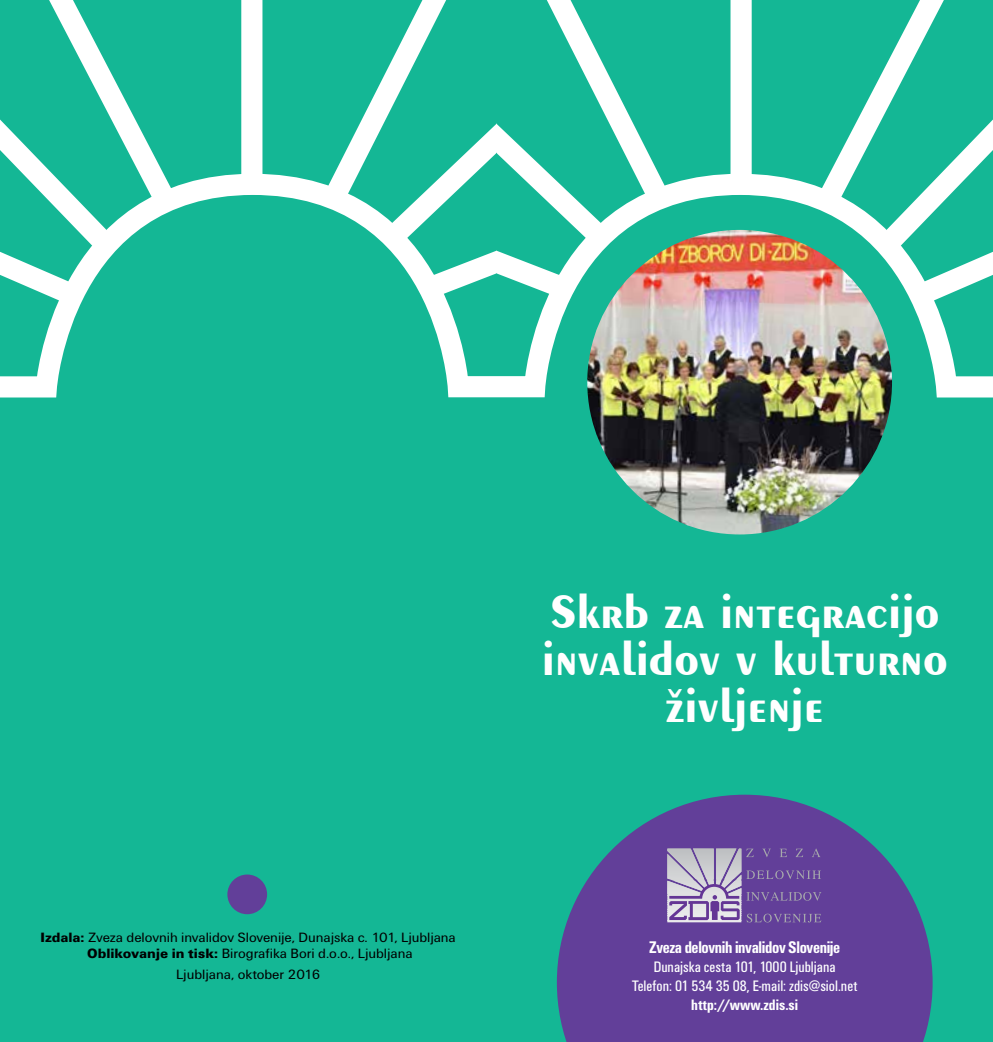
<style>
.page{position:relative;width:993px;height:1042px;background:#fff}
.page>*{position:absolute;margin:0;border:0;box-sizing:border-box;transform-origin:0 0}
.t1{font:700 49px/47.2px "Exotic 350 BT";color:#fff;text-align:center}
.t2{font:700 condensed 17.5px "Unitus TEE";letter-spacing:-.02em;color:#fff}
.t3{font:condensed 15.75px/18.9px "Unitus TEE";color:#fff;text-align:center}
.t4{font:700 condensed 15.75px "Unitus TEE";color:#fff}
.t5{font:14px/15.8px "Unitus TEE";letter-spacing:-.005em;color:#000;text-align:center}
.s1{font-family:"Unitus TEE Blac"}
</style>
<div class="page">
<div style="left:496px;top:0;width:496px;height:1042px;background:#14b795"></div>
<svg style="left:547px;top:0;width:107px;height:164px"></svg>
<div style="left:730px;top:0;width:21px;height:191px;background:#fff"></div>
<svg style="left:834px;top:0;width:110px;height:164px"></svg>
<svg style="left:496px;top:164px;width:496px;height:244px"></svg>
<svg style="left:857px;top:18px;width:135px;height:303px"></svg>
<div style="left:0;top:0;width:496px;height:1042px;background:#14b795"></div>
<svg style="left:496px;top:40px;width:138px;height:276px"></svg>
<svg style="left:339px;top:0;width:157px;height:164px"></svg>
<div style="left:241px;top:0;width:21px;height:191px;background:#fff"></div>
<svg style="left:49px;top:0;width:110px;height:164px"></svg>
<svg style="left:0;top:164px;width:496px;height:234px"></svg>
<svg style="left:0;top:18px;width:135px;height:303px"></svg>
<div style="left:227px;top:874px;width:40px;height:40px;background:#623f99;border-radius:50%"></div>
<svg style="left:556px;top:794px;width:376px;height:248px;fill:#623f99"></svg>
<img style="left:587px;top:230px;width:304px;height:304px;border-radius:152px">
<hr style="left:667px;top:848px;width:74px;height:1px;background:#bcbec0">
<hr style="left:667px;top:849px;width:74px;height:1px;background:#bdbfc1">
<hr style="left:667px;top:850px;width:74px;height:1px;background:#bec0c2">
<hr style="left:667px;top:851px;width:74px;height:1px;background:#bec0c3">
<hr style="left:667px;top:852px;width:74px;height:1px;background:#bfc1c3">
<hr style="left:667px;top:853px;width:74px;height:1px;background:#c0c2c4">
<hr style="left:667px;top:854px;width:74px;height:1px;background:#c1c3c5">
<hr style="left:667px;top:855px;width:74px;height:1px;background:#c2c4c6">
<hr style="left:667px;top:856px;width:74px;height:1px;background:#c3c5c7">
<hr style="left:667px;top:857px;width:74px;height:1px;background:#c4c5c7">
<hr style="left:667px;top:858px;width:74px;height:1px;background:#c4c6c8">
<hr style="left:667px;top:859px;width:74px;height:1px;background:#c5c7c9">
<hr style="left:667px;top:860px;width:74px;height:1px;background:#c6c8ca">
<hr style="left:667px;top:861px;width:74px;height:1px;background:#c7c9cb">
<hr style="left:667px;top:862px;width:74px;height:1px;background:#c8c9cb">
<hr style="left:667px;top:863px;width:74px;height:1px;background:#c9cacc">
<hr style="left:667px;top:864px;width:74px;height:1px;background:#c9cbcd">
<hr style="left:667px;top:865px;width:74px;height:1px;background:#caccce">
<hr style="left:667px;top:866px;width:74px;height:1px;background:#cbcdcf">
<hr style="left:667px;top:868px;width:74px;height:1px;background:#ccced0">
<hr style="left:667px;top:869px;width:74px;height:1px;background:#cdcfd0">
<svg style="left:746px;top:848px;width:7px;height:9px"></svg>
<svg style="left:762px;top:848px;width:8px;height:9px"></svg>
<svg style="left:779px;top:848px;width:7px;height:9px"></svg>
<svg style="left:795px;top:848px;width:7px;height:9px"></svg>
<svg style="left:811px;top:848px;width:9px;height:9px"></svg>
<svg style="left:667px;top:870px;width:154px;height:52px;background:#8f7ab1"></svg>
<p class="t5" style="left:41px;top:929px;width:416px"><span class="s1">Izdala:</span> Zveza delovnih invalidov Slovenije, Dunajska c. 101, Ljubljana<br><span class="s1">Oblikovanje in tisk:</span> Birografika Bori d.o.o., Ljubljana</p>
<p class="t5" style="left:176px;top:967px;width:146px">Ljubljana, oktober 2016</p>
<h1 class="t1" style="left:541px;top:587px;width:407px">Skrb za integracijo invalidov v kulturno življenje</h1>
<p class="t2" style="left:649px;top:937px;width:193px">Zveza delovnih invalidov Slovenije</p>
<p class="t3" style="left:631px;top:957px;width:227px">Dunajska cesta 101, 1000 Ljubljana<br>Telefon: 01 534 35 08, E-mail: zdis@siol.net</p>
<p class="t4" style="left:691px;top:995px;width:108px">http://www.zdis.si</p>
</div>
